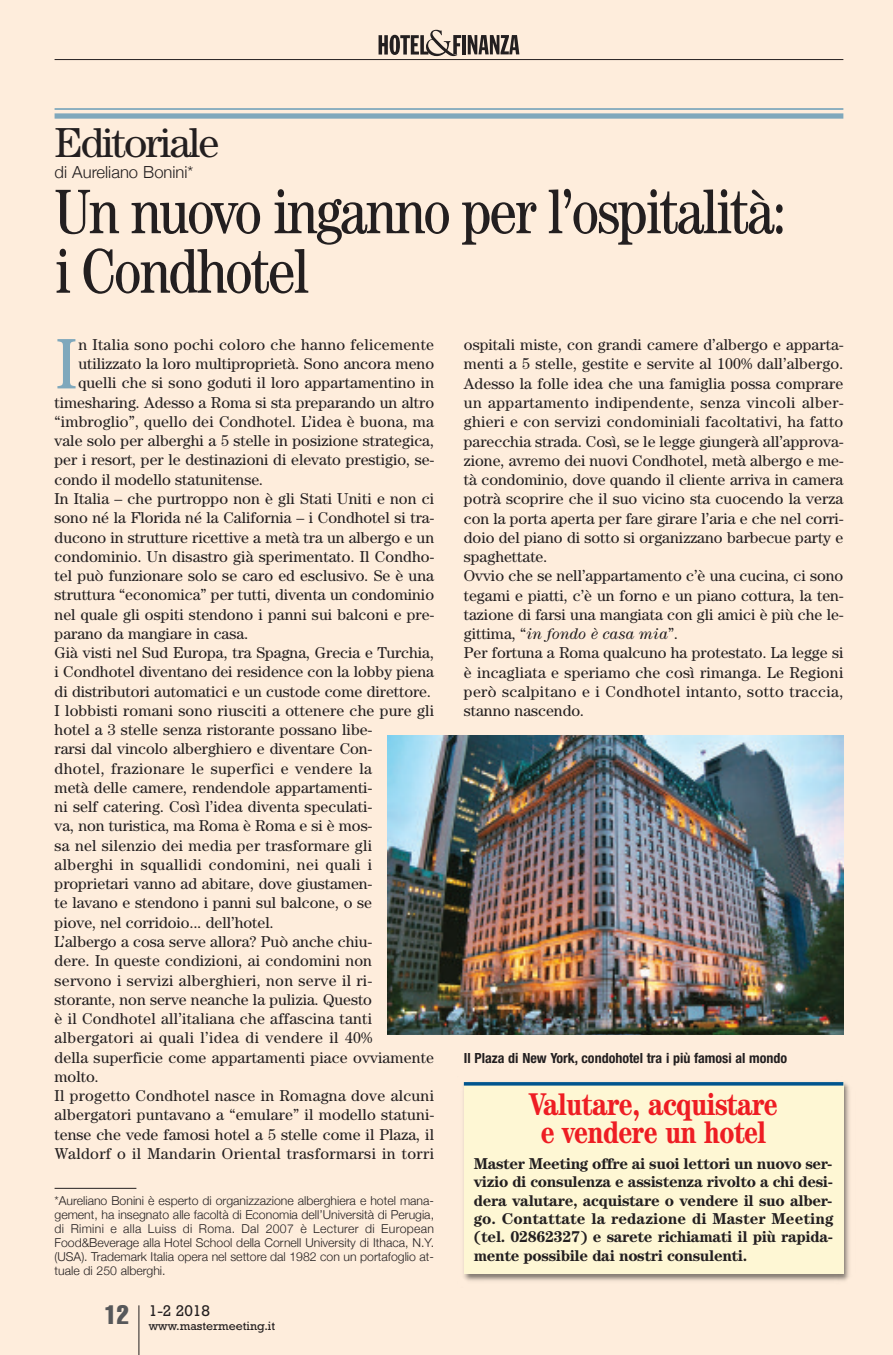
<style>
.page{position:relative;width:893px;height:1355px;background:#fff}
.page>*{position:absolute;margin:0;border:0;box-sizing:border-box;transform-origin:0 0}
.t1{font:condensed 71.75px "Century";color:#7fa8bc}
.t2{font:condensed 63px/59.5px "Century";letter-spacing:-.04em;color:#231f20}
.t3{font:42px "Century";letter-spacing:-.045em;color:#231f20}
.t4{font:700 condensed 31.5px/28px "Century";letter-spacing:-.015em;color:#ee1d23;text-align:center}
.t5{font:300 16.62px "Helvetica Neue";color:#231f20}
.t6{font:15.75px/19.2px "Century";color:#231f20}
.t7{font:700 15.75px/18.4px "Century";letter-spacing:-.025em;color:#231f20;text-align:justify}
.t8{font:15.75px "Century";letter-spacing:.025em;color:#231f20}
.t9{font:15.75px "Century";letter-spacing:.02em;color:#231f20}
.t10{font:15.75px "Rockwell";color:#231f20}
.t11{font:700 condensed 14px "Helvetica Neue";color:#231f20}
.t12{font:300 12.25px/14px "Helvetica Neue";color:#231f20;text-align:justify}
.t13{font:12.25px "Rockwell";color:#231f20}
.s1{font-style:italic}
</style>
<div class="page">
<div style="left:0;top:0;width:893px;height:1354px;background:#feeddc"></div>
<hr style="left:138px;top:1305px;width:1px;height:49px;background:#231f20">
<hr style="left:55px;top:59px;width:788px;height:1px;background:#231f20">
<hr style="left:462px;top:35px;width:4px;height:19px;background:#231f20">
<svg style="left:468px;top:35px;width:51px;height:19px"></svg>
<svg style="left:379px;top:30px;width:82px;height:26px"></svg>
<hr style="left:55px;top:108px;width:788px;height:2px;background:#7fa8bc">
<div style="left:55px;top:113px;width:788px;height:6px;background:#7fa8bc"></div>
<hr style="left:55px;top:1187px;width:81px;height:1px;background:#231f20">
<img style="left:463px;top:1082px;width:387px;height:199px">
<div style="left:464px;top:1081px;width:379px;height:192px;background:#fef7d4"></div>
<svg style="left:464px;top:1081px;width:379px;height:4px"></svg>
<img style="left:388px;top:735px;width:455px;height:299px">
<h3 class="t3" style="left:55px;top:128px;width:167px">Editoriale</h3>
<p class="t5" style="left:55px;top:162px;width:140px">di Aureliano Bonini*</p>
<h2 class="t2" style="left:55px;top:187px;width:733px">Un nuovo inganno per l’ospitalità: i Condhotel</h2>
<h1 class="t1" style="left:55px;top:339px;width:25px">I</h1>
<p class="t9" style="left:78px;top:339px;width:357px">n Italia sono pochi coloro che hanno felicemente</p>
<p class="t6" style="left:78px;top:355px;width:357px">utilizzato la loro multiproprietà. Sono ancora meno</p>
<p class="t6" style="left:78px;top:375px;width:357px">quelli che si sono goduti il loro appartamentino in</p>
<p class="t6" style="left:55px;top:394px;width:381px">timesharing. Adesso a Roma si sta preparando un altro</p>
<p class="t6" style="left:55px;top:413px;width:381px">“imbroglio”, quello dei Condhotel. L’idea è buona, ma</p>
<p class="t6" style="left:55px;top:432px;width:381px">vale solo per alberghi a 5 stelle in posizione strategica,</p>
<p class="t6" style="left:55px;top:452px;width:381px">per i resort, per le destinazioni di elevato prestigio, se-</p>
<p class="t6" style="left:55px;top:471px;width:210px">condo il modello statunitense.</p>
<p class="t6" style="left:55px;top:490px;width:381px">In Italia – che purtroppo non è gli Stati Uniti e non ci</p>
<p class="t6" style="left:55px;top:509px;width:381px">sono né la Florida né la California – i Condhotel si tra-</p>
<p class="t6" style="left:55px;top:529px;width:381px">ducono in strutture ricettive a metà tra un albergo e un</p>
<p class="t6" style="left:55px;top:548px;width:381px">condominio. Un disastro già sperimentato. Il Condho-</p>
<p class="t6" style="left:55px;top:567px;width:381px">tel può funzionare solo se caro ed esclusivo. Se è una</p>
<p class="t6" style="left:55px;top:586px;width:381px">struttura “economica” per tutti, diventa un condominio</p>
<p class="t6" style="left:55px;top:606px;width:381px">nel quale gli ospiti stendono i panni sui balconi e pre-</p>
<p class="t6" style="left:55px;top:625px;width:195px">parano da mangiare in casa.</p>
<p class="t6" style="left:55px;top:644px;width:381px">Già visti nel Sud Europa, tra Spagna, Grecia e Turchia,</p>
<p class="t6" style="left:55px;top:663px;width:381px">i Condhotel diventano dei residence con la lobby piena</p>
<p class="t6" style="left:55px;top:683px;width:378px">di distributori automatici e un custode come direttore.</p>
<p class="t6" style="left:55px;top:702px;width:381px">I lobbisti romani sono riusciti a ottenere che pure gli</p>
<p class="t6" style="left:55px;top:721px;width:319px">hotel a 3 stelle senza ristorante possano libe-</p>
<p class="t6" style="left:55px;top:740px;width:319px">rarsi dal vincolo alberghiero e diventare Con-</p>
<p class="t8" style="left:55px;top:762px;width:319px">dhotel, frazionare le superfici e vendere la</p>
<p class="t6" style="left:55px;top:779px;width:319px">metà delle camere, rendendole appartamenti-</p>
<p class="t6" style="left:55px;top:798px;width:319px">ni self catering. Così l’idea diventa speculati-</p>
<p class="t6" style="left:55px;top:817px;width:319px">va, non turistica, ma Roma è Roma e si è mos-</p>
<p class="t6" style="left:55px;top:837px;width:319px">sa nel silenzio dei media per trasformare gli</p>
<p class="t8" style="left:55px;top:859px;width:319px">alberghi in squallidi condomini, nei quali i</p>
<p class="t6" style="left:55px;top:875px;width:319px">proprietari vanno ad abitare, dove giustamen-</p>
<p class="t6" style="left:55px;top:894px;width:319px">te lavano e stendono i panni sul balcone, o se</p>
<p class="t6" style="left:55px;top:914px;width:221px">piove, nel corridoio... dell’hotel.</p>
<p class="t6" style="left:55px;top:933px;width:319px">L’albergo a cosa serve allora? Può anche chiu-</p>
<p class="t6" style="left:55px;top:952px;width:319px">dere. In queste condizioni, ai condomini non</p>
<p class="t9" style="left:55px;top:974px;width:319px">servono i servizi alberghieri, non serve il ri-</p>
<p class="t6" style="left:55px;top:991px;width:319px">storante, non serve neanche la pulizia. Questo</p>
<p class="t6" style="left:55px;top:1010px;width:319px">è il Condhotel all’italiana che affascina tanti</p>
<p class="t8" style="left:55px;top:1032px;width:319px">albergatori ai quali l’idea di vendere il 40%</p>
<p class="t6" style="left:55px;top:1048px;width:381px">della superficie come appartamenti piace ovviamente</p>
<p class="t6" style="left:55px;top:1068px;width:46px">molto.</p>
<p class="t6" style="left:55px;top:1087px;width:381px">Il progetto Condhotel nasce in Romagna dove alcuni</p>
<p class="t6" style="left:55px;top:1106px;width:381px">albergatori puntavano a “emulare” il modello statuni-</p>
<p class="t6" style="left:55px;top:1125px;width:381px">tense che vede famosi hotel a 5 stelle come il Plaza, il</p>
<p class="t8" style="left:55px;top:1147px;width:381px">Waldorf o il Mandarin Oriental trasformarsi in torri</p>
<p class="t12" style="left:55px;top:1192px;width:381px">*Aureliano Bonini è esperto di organizzazione alberghiera e hotel mana&shy;gement, ha insegnato alle facoltà di Economia dell’Università di Perugia, di Rimini e alla Luiss di Roma. Dal 2007 è Lecturer di European Food&amp;Beverage alla Hotel School della Cornell University di Ithaca, N.Y. (USA). Trademark Italia opera nel settore dal 1982 con un portafoglio at&shy;tuale di 250 alberghi.</p>
<p class="t13" style="left:105px;top:1321px;width:172px"><sup>12</sup> www.mastermeeting.it</p>
<p class="t10" style="left:149px;top:1305px;width:63px">1-2 2018</p>
<p class="t6" style="left:464px;top:336px;width:381px">ospitali miste, con grandi camere d’albergo e apparta&shy;menti a 5 stelle, gestite e servite al 100% dall’albergo.<br>Adesso la folle idea che una famiglia possa comprare un appartamento indipendente, senza vincoli alber&shy;ghieri e con servizi condominiali facoltativi, ha fatto parecchia strada. Così, se le legge giungerà all’approva&shy;zione, avremo dei nuovi Condhotel, metà albergo e me&shy;tà condominio, dove quando il cliente arriva in camera potrà scoprire che il suo vicino sta cuocendo la verza con la porta aperta per fare girare l’aria e che nel corri&shy;doio del piano di sotto si organizzano barbecue party e spaghettate.<br>Ovvio che se nell’appartamento c’è una cucina, ci sono tegami e piatti, c’è un forno e un piano cottura, la ten&shy;tazione di farsi una mangiata con gli amici è più che le&shy;gittima, “<span class="s1">in fondo è casa mia</span>”.<br>Per fortuna a Roma qualcuno ha protestato. La legge si è incagliata e speriamo che così rimanga. Le Regioni però scalpitano e i Condhotel intanto, sotto traccia, stanno nascendo.</p>
<p class="t11" style="left:464px;top:1053px;width:325px">Il Plaza di New York, condohotel tra i più famosi al mondo</p>
<h3 class="t4" style="left:529px;top:1093px;width:250px">Valutare, acquistare e vendere un hotel</h3>
<p class="t7" style="left:474px;top:1155px;width:361px">Master Meeting offre ai suoi lettori un nuovo ser&shy;vizio di consulenza e assistenza rivolto a chi desi&shy;dera valutare, acquistare o vendere il suo alber&shy;go. Contattate la redazione di Master Meeting (tel. 02862327) e sarete richiamati il più rapida&shy;mente possibile dai nostri consulenti.</p>
</div>
